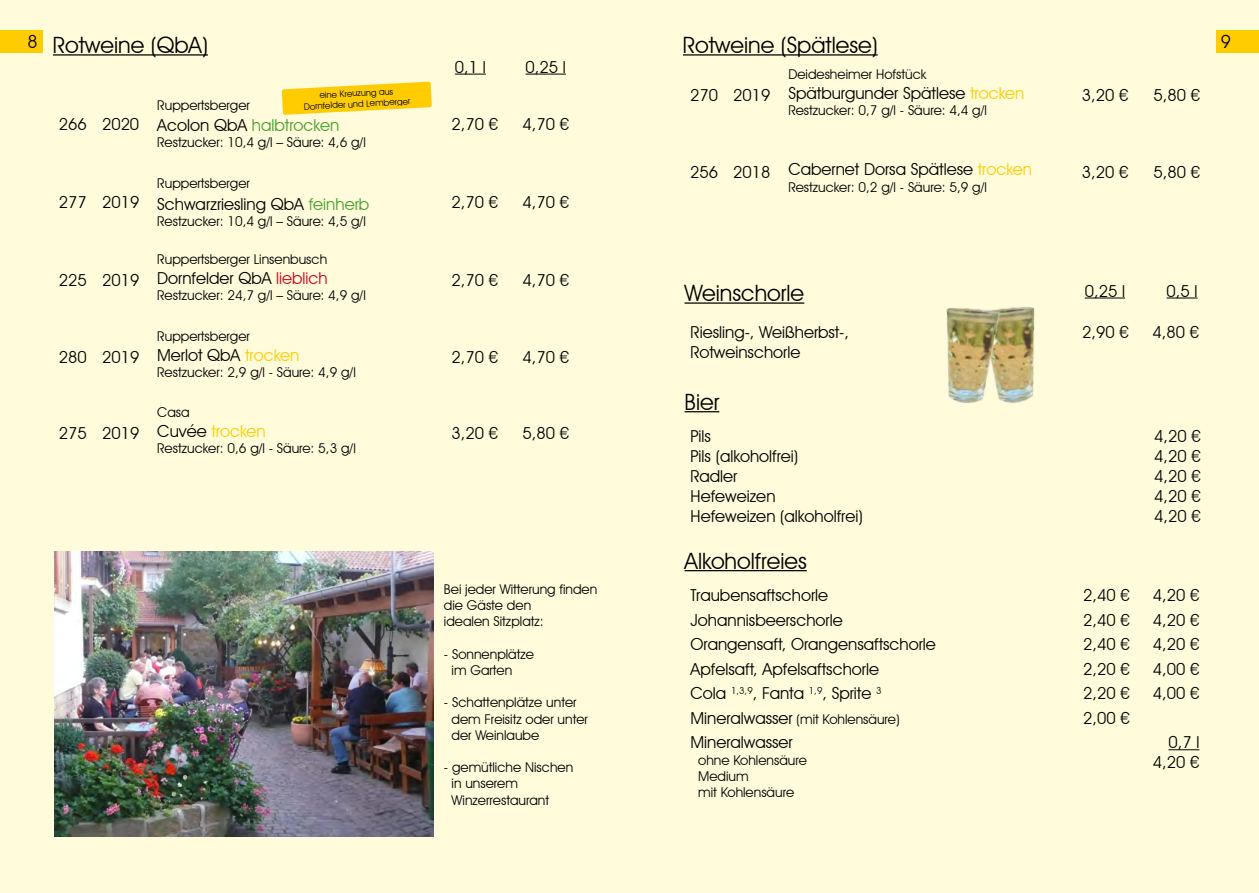
<style>
.page{position:relative;width:1259px;height:893px;background:#fff}
.page>*{position:absolute;margin:0;border:0;box-sizing:border-box;transform-origin:0 0}
.t1{font:22.5px "Avant Garde IT Cby BT";color:#000}
.t2{font:18px "Avant Garde IT Cby BT";color:#000}
.t3{font:16.5px/19.8px "Avant Garde IT Cby BT";color:#000}
.t4{font:16.5px "Avant Garde IT Cby BT";color:#44a12b}
.t5{font:16.5px "Avant Garde IT Cby BT";color:#fecc00}
.t6{font:13.5px/16.2px "Avant Garde IT Cby BT";color:#000}
.t7{font:9px/10.8px "Avant Garde IT Cby BT";color:#000;text-align:center}
.s1{color:#000}
.s2{color:#fecc00}
.s3{color:#44a12b}
.s4{color:#cd071e}
.s5{font-size:16.5px}
</style>
<div class="page">
<div style="left:610px;top:0;width:649px;height:893px;background:#fffbdb"></div>
<div style="left:1216px;top:30px;width:43px;height:23px;background:#fecc00"></div>
<div style="left:0;top:0;width:651px;height:893px;background:#fffbdb"></div>
<div style="left:0;top:30px;width:42px;height:23px;background:#fecc00"></div>
<hr style="left:53px;top:54px;width:155px;height:2px;background:#000">
<hr style="left:525px;top:74px;width:41px;height:1px;background:#000">
<hr style="left:455px;top:74px;width:31px;height:1px;background:#000">
<svg style="left:281px;top:81px;width:151px;height:34px"></svg>
<hr style="left:683px;top:54px;width:194px;height:2px;background:#000">
<hr style="left:684px;top:302px;width:120px;height:2px;background:#000">
<hr style="left:1166px;top:298px;width:31px;height:1px;background:#000">
<hr style="left:1084px;top:298px;width:41px;height:1px;background:#000">
<hr style="left:684px;top:411px;width:35px;height:1px;background:#000">
<img style="left:946px;top:307px;width:89px;height:96px">
<hr style="left:1168px;top:749px;width:31px;height:1px;background:#000">
<hr style="left:684px;top:570px;width:123px;height:1px;background:#000">
<img style="left:54px;top:552px;width:379px;height:284px">
<p class="t2" style="left:28px;top:31px;width:12px">8</p>
<p class="t2" style="left:1220px;top:31px;width:12px">9</p>
<h1 class="t1" style="left:53px;top:31px;width:156px">Rotweine (QbA)</h1>
<h1 class="t1" style="left:683px;top:31px;width:196px">Rotweine (Spätlese)</h1>
<p class="t3" style="left:59px;top:114px;width:82px">266 2020</p>
<p class="t3" style="left:455px;top:57px;width:32px">0,1 l</p>
<p class="t3" style="left:525px;top:57px;width:42px">0,25 l</p>
<p class="t7" style="left:303px;top:90px;width:108px;rotate:-3deg">eine Kreuzung aus<br>Dornfelder und Lemberger</p>
<p class="t3" style="left:690px;top:86px;width:82px">270 2019</p>
<p class="t6" style="left:157px;top:97px;width:94px">Ruppertsberger</p>
<p class="t4" style="left:157px;top:115px;width:183px"><span class="s1">Acolon QbA</span> halbtrocken</p>
<p class="t6" style="left:157px;top:134px;width:210px">Restzucker: 10,4 g/l – Säure: 4,6 g/l</p>
<p class="t3" style="left:451px;top:114px;width:48px">2,70 €</p>
<p class="t3" style="left:522px;top:114px;width:48px">4,70 €</p>
<p class="t6" style="left:788px;top:66px;width:140px">Deidesheimer Hofstück</p>
<p class="t3" style="left:788px;top:83px;width:237px">Spätburgunder Spätlese <span class="s2">trocken</span></p>
<p class="t6" style="left:788px;top:102px;width:200px">Restzucker: 0,7 g/l - Säure: 4,4 g/l</p>
<p class="t3" style="left:1082px;top:86px;width:48px">3,20 €</p>
<p class="t3" style="left:1153px;top:86px;width:48px">5,80 €</p>
<p class="t3" style="left:59px;top:192px;width:82px">277 2019</p>
<p class="t6" style="left:157px;top:175px;width:94px">Ruppertsberger</p>
<p class="t3" style="left:157px;top:194px;width:213px">Schwarzriesling QbA <span class="s3">feinherb</span></p>
<p class="t6" style="left:157px;top:213px;width:210px">Restzucker: 10,4 g/l – Säure: 4,5 g/l</p>
<p class="t3" style="left:451px;top:192px;width:48px">2,70 €</p>
<p class="t3" style="left:522px;top:192px;width:48px">4,70 €</p>
<p class="t3" style="left:690px;top:160px;width:344px">256 2018 Cabernet Dorsa Spätlese <span class="s2">trocken</span></p>
<p class="t6" style="left:788px;top:179px;width:200px">Restzucker: 0,2 g/l - Säure: 5,9 g/l</p>
<p class="t3" style="left:1082px;top:162px;width:48px">3,20 €</p>
<p class="t3" style="left:1153px;top:162px;width:48px">5,80 €</p>
<p class="t3" style="left:59px;top:271px;width:82px">225 2019</p>
<p class="t3" style="left:59px;top:347px;width:82px">280 2019</p>
<p class="t6" style="left:157px;top:251px;width:171px">Ruppertsberger Linsenbusch</p>
<p class="t3" style="left:157px;top:268px;width:172px">Dornfelder QbA <span class="s4">lieblich</span></p>
<p class="t6" style="left:157px;top:287px;width:210px">Restzucker: 24,7 g/l – Säure: 4,9 g/l</p>
<p class="t6" style="left:157px;top:328px;width:94px">Ruppertsberger</p>
<p class="t3" style="left:157px;top:345px;width:144px">Merlot QbA <span class="s2">trocken</span></p>
<p class="t6" style="left:157px;top:364px;width:200px">Restzucker: 2,9 g/l - Säure: 4,9 g/l</p>
<p class="t3" style="left:451px;top:271px;width:48px">2,70 €</p>
<p class="t3" style="left:522px;top:271px;width:48px">4,70 €</p>
<p class="t3" style="left:451px;top:347px;width:48px">2,70 €</p>
<p class="t3" style="left:522px;top:347px;width:48px">4,70 €</p>
<h1 class="t1" style="left:684px;top:279px;width:121px">Weinschorle</h1>
<p class="t3" style="left:1084px;top:281px;width:42px">0,25 l</p>
<p class="t3" style="left:1166px;top:281px;width:32px">0,5 l</p>
<p class="t3" style="left:690px;top:322px;width:160px">Riesling-, Weißherbst-,<br>Rotweinschorle</p>
<p class="t3" style="left:1082px;top:322px;width:48px">2,90 €</p>
<p class="t3" style="left:1152px;top:322px;width:48px">4,80 €</p>
<p class="t3" style="left:59px;top:423px;width:82px">275 2019</p>
<p class="t6" style="left:157px;top:404px;width:34px">Casa</p>
<p class="t5" style="left:157px;top:421px;width:110px"><span class="s1">Cuvée</span> trocken</p>
<p class="t6" style="left:157px;top:440px;width:200px">Restzucker: 0,6 g/l - Säure: 5,3 g/l</p>
<p class="t3" style="left:451px;top:423px;width:48px">3,20 €</p>
<p class="t3" style="left:522px;top:423px;width:48px">5,80 €</p>
<h1 class="t1" style="left:684px;top:388px;width:36px">Bier</h1>
<p class="t3" style="left:690px;top:426px;width:174px">Pils<br>Pils (alkoholfrei)<br>Radler<br>Hefeweizen<br>Hefeweizen (alkoholfrei)</p>
<p class="t3" style="left:1154px;top:426px;width:48px;text-align:justify">4,20 € 4,20 € 4,20 € 4,20 € 4,20 €</p>
<h1 class="t1" style="left:684px;top:547px;width:124px">Alkoholfreies</h1>
<p class="t6" style="left:444px;top:581px;width:155px">Bei jeder Witterung finden die Gäste den<br>idealen Sitzplatz:</p>
<p class="t6" style="left:451px;top:646px;width:84px;text-indent:-8px">- Sonnenplätze im Garten</p>
<p class="t6" style="left:451px;top:694px;width:138px;text-indent:-8px">- Schattenplätze unter dem Freisitz oder unter der Weinlaube</p>
<p class="t6" style="left:451px;top:759px;width:123px;text-indent:-8px">- gemütliche Nischen in unserem<br>Winzerrestaurant</p>
<p class="t3" style="left:690px;top:585px;width:139px">Traubensaftschorle</p>
<p class="t3" style="left:1083px;top:585px;width:48px">2,40 €</p>
<p class="t3" style="left:1152px;top:585px;width:48px">4,20 €</p>
<p class="t3" style="left:690px;top:610px;width:154px">Johannisbeerschorle</p>
<p class="t3" style="left:1083px;top:610px;width:48px">2,40 €</p>
<p class="t3" style="left:1152px;top:610px;width:48px">4,20 €</p>
<p class="t3" style="left:690px;top:634px;width:247px">Orangensaft, Orangensaftschorle</p>
<p class="t3" style="left:1083px;top:634px;width:48px">2,40 €</p>
<p class="t3" style="left:1152px;top:634px;width:48px">4,20 €</p>
<p class="t3" style="left:690px;top:659px;width:190px">Apfelsaft, Apfelsaftschorle</p>
<p class="t3" style="left:1083px;top:659px;width:48px">2,20 €</p>
<p class="t3" style="left:1152px;top:659px;width:48px">4,00 €</p>
<p class="t3" style="left:690px;top:683px;width:192px">Cola <sup>1,3,9</sup>, Fanta <sup>1,9</sup>, Sprite <sup>3</sup></p>
<p class="t3" style="left:1083px;top:683px;width:48px">2,20 €</p>
<p class="t3" style="left:1152px;top:683px;width:48px">4,00 €</p>
<p class="t6" style="left:690px;top:711px;width:211px"><span class="s5">Mineralwasser</span> (mit Kohlensäure)</p>
<p class="t3" style="left:1083px;top:708px;width:48px">2,00 €</p>
<p class="t3" style="left:690px;top:732px;width:104px">Mineralwasser</p>
<p class="t6" style="left:698px;top:751px;width:110px">ohne Kohlensäure<br>Medium<br>mit Kohlensäure</p>
<p class="t3" style="left:1152px;top:732px;width:48px;text-align:right">0,7 l<br>4,20 €</p>
</div>
